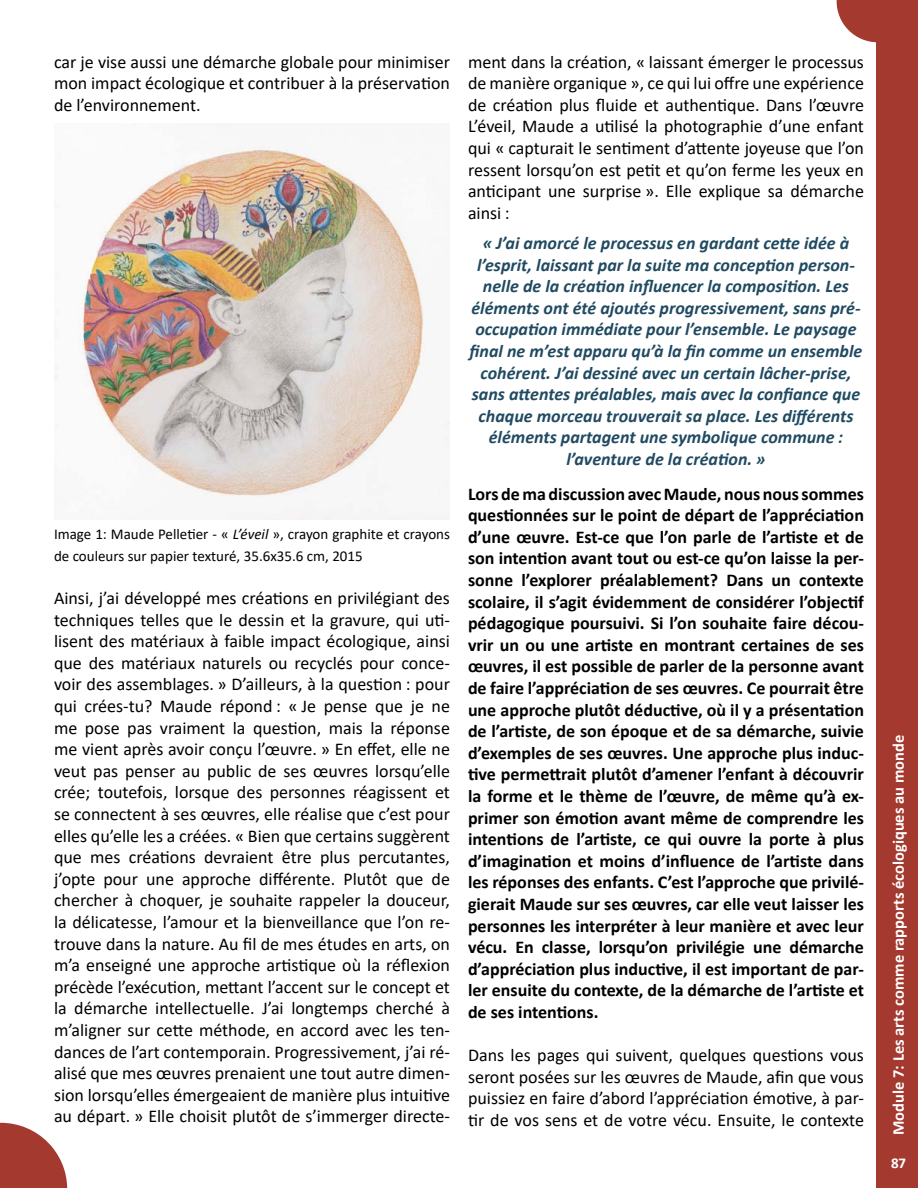
<style>
.page{position:relative;width:918px;height:1188px;background:#fff}
.page>*{position:absolute;margin:0;border:0;box-sizing:border-box;transform-origin:0 0}
.t1{font:18px/21.6px "Calibri";color:#000;text-align:justify}
.t2{font:700 18px/21.6px "Calibri";color:#000;text-align:justify}
.t3{font:italic 700 18px/21.6px "Calibri";color:#204a61;text-align:center}
.t4{font:700 16.5px "Calibri";color:#fff}
.t5{font:15px/21.6px "Calibri";color:#000}
.t6{font:700 15px "Calibri";color:#fff}
.s1{font-style:italic}
</style>
<div class="page">
<img style="left:54px;top:123px;width:396px;height:397px">
<svg style="left:0;top:1123px;width:67px;height:65px"></svg>
<div style="left:876px;top:1px;width:42px;height:1187px;background:#a43a2f"></div>
<svg style="left:837px;top:0;width:81px;height:42px"></svg>
<p class="t1" style="left:54px;top:50px;width:397px">car je vise aussi une démarche globale pour minimiser mon impact écologique et contribuer à la préservation de l’environnement.</p>
<p class="t5" style="left:54px;top:523px;width:397px">Image 1: Maude Pelletier - « <span class="s1">L’éveil</span> », crayon graphite et crayons de couleurs sur papier texturé, 35.6x35.6 cm, 2015</p>
<p class="t1" style="left:54px;top:587px;width:398px">Ainsi, j’ai développé mes créations en privilégiant des techniques telles que le dessin et la gravure, qui uti&shy;lisent des matériaux à faible impact écologique, ainsi que des matériaux naturels ou recyclés pour conce&shy;voir des assemblages. » D’ailleurs, à la question : pour qui crées-tu? Maude répond : « Je pense que je ne me pose pas vraiment la question, mais la réponse me vient après avoir conçu l’œuvre. » En effet, elle ne veut pas penser au public de ses œuvres lorsqu’elle crée; toutefois, lorsque des personnes réagissent et se connectent à ses œuvres, elle réalise que c’est pour elles qu’elle les a créées. « Bien que certains suggèrent que mes créations devraient être plus percutantes, j’opte pour une approche différente. Plutôt que de chercher à choquer, je souhaite rappeler la douceur, la délicatesse, l’amour et la bienveillance que l’on re&shy;trouve dans la nature. Au fil de mes études en arts, on m’a enseigné une approche artistique où la réflexion précède l’exécution, mettant l’accent sur le concept et la démarche intellectuelle. J’ai longtemps cherché à m’aligner sur cette méthode, en accord avec les ten&shy;dances de l’art contemporain. Progressivement, j’ai ré&shy;alisé que mes œuvres prenaient une tout autre dimen&shy;sion lorsqu’elles émergeaient de manière plus intuitive au départ. » Elle choisit plutôt de s’immerger directe-</p>
<p class="t1" style="left:468px;top:50px;width:398px">ment dans la création, « laissant émerger le processus de manière organique », ce qui lui offre une expérience de création plus fluide et authentique. Dans l’œuvre L’éveil, Maude a utilisé la photographie d’une enfant qui « capturait le sentiment d’attente joyeuse que l’on ressent lorsqu’on est petit et qu’on ferme les yeux en anticipant une surprise ». Elle explique sa démarche ainsi :</p>
<p class="t3" style="left:470px;top:232px;width:394px">« J’ai amorcé le processus en gardant cette idée à l’esprit, laissant par la suite ma conception person&shy;nelle de la création influencer la composition. Les éléments ont été ajoutés progressivement, sans pré&shy;occupation immédiate pour l’ensemble. Le paysage final ne m’est apparu qu’à la fin comme un ensemble cohérent. J’ai dessiné avec un certain lâcher-prise, sans attentes préalables, mais avec la confiance que chaque morceau trouverait sa place. Les différents éléments partagent une symbolique commune : l’aventure de la création. »</p>
<p class="t2" style="left:468px;top:482px;width:398px">Lors de ma discussion avec Maude, nous nous sommes questionnées sur le point de départ de l’appréciation d’une œuvre. Est-ce que l’on parle de l’artiste et de son intention avant tout ou est-ce qu’on laisse la per&shy;sonne l’explorer préalablement? Dans un contexte scolaire, il s’agit évidemment de considérer l’objectif pédagogique poursuivi. Si l’on souhaite faire décou&shy;vrir un ou une artiste en montrant certaines de ses œuvres, il est possible de parler de la personne avant de faire l’appréciation de ses œuvres. Ce pourrait être une approche plutôt déductive, où il y a présentation de l’artiste, de son époque et de sa démarche, suivie d’exemples de ses œuvres. Une approche plus induc&shy;tive permettrait plutôt d’amener l’enfant à découvrir la forme et le thème de l’œuvre, de même qu’à ex&shy;primer son émotion avant même de comprendre les intentions de l’artiste, ce qui ouvre la porte à plus d’imagination et moins d’influence de l’artiste dans les réponses des enfants. C’est l’approche que privilé&shy;gierait Maude sur ses œuvres, car elle veut laisser les personnes les interpréter à leur manière et avec leur vécu. En classe, lorsqu’on privilégie une démarche d’appréciation plus inductive, il est important de par&shy;ler ensuite du contexte, de la démarche de l’artiste et de ses intentions.</p>
<p class="t1" style="left:468px;top:1044px;width:398px">Dans les pages qui suivent, quelques questions vous seront posées sur les œuvres de Maude, afin que vous puissiez en faire d’abord l’appréciation émotive, à par&shy;tir de vos sens et de votre vécu. Ensuite, le contexte</p>
<p class="t4" style="left:887px;top:1135px;width:402px;rotate:-90deg">Module 7: Les arts comme rapports écologiques au monde</p>
<p class="t6" style="left:891px;top:1152px;width:17px">87</p>
</div>
